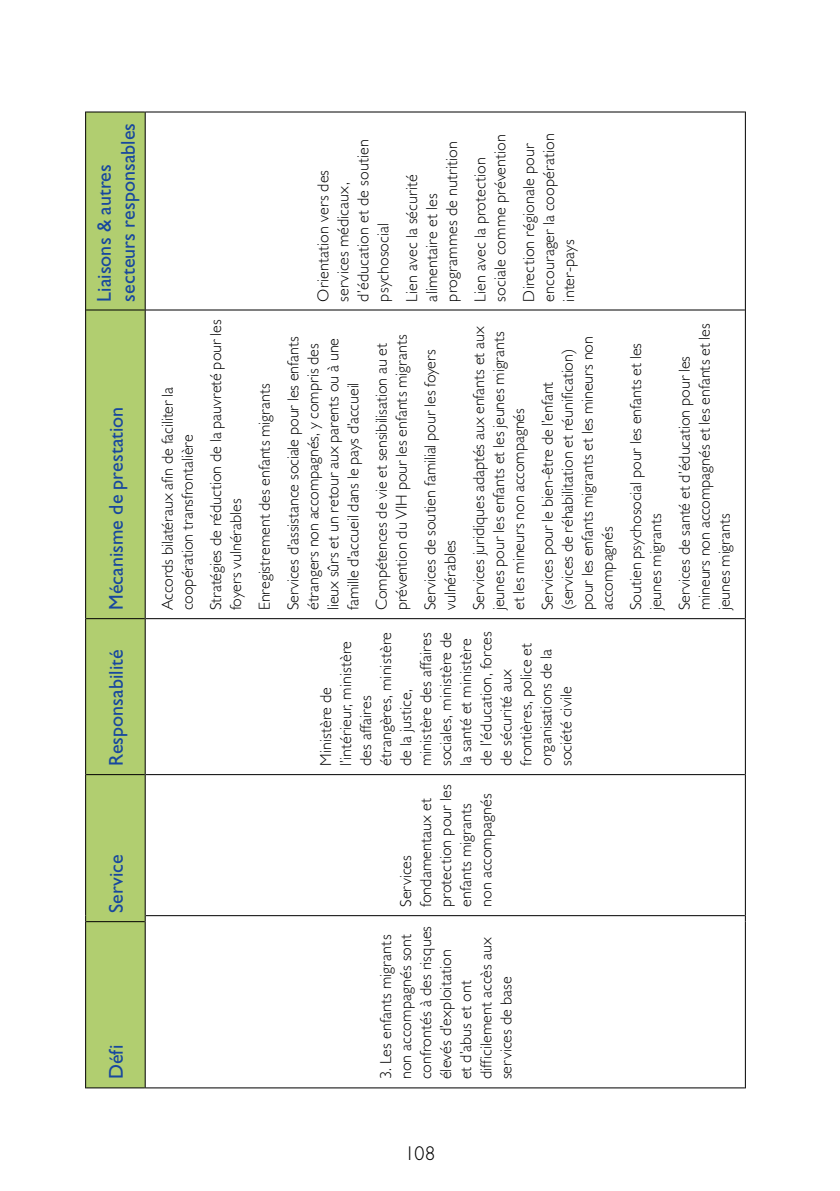
<style>
.page{position:relative;width:840px;height:1191px;background:#fff}
.page>*{position:absolute;margin:0;border:0;box-sizing:border-box;transform-origin:0 0}
.t1{font:20px/24px "Gill Sans";letter-spacing:.005em;color:#17479e}
.t2{font:300 20px "Gill Sans";color:#000}
.t3{font:300 16px/20px "Gill Sans";letter-spacing:.005em;color:#000}
</style>
<div class="page">
<div style="left:86px;top:112px;width:59px;height:975px;background:#b1ce70"></div>
<hr style="left:85px;top:921px;width:1px;height:167px;background:#000">
<hr style="left:86px;top:1087px;width:59px;height:1px;background:#000">
<hr style="left:86px;top:921px;width:59px;height:1px;background:#000">
<hr style="left:85px;top:774px;width:1px;height:141px;background:#000">
<hr style="left:85px;top:618px;width:1px;height:156px;background:#000">
<hr style="left:86px;top:774px;width:59px;height:1px;background:#000">
<hr style="left:85px;top:310px;width:1px;height:308px;background:#000">
<hr style="left:86px;top:618px;width:59px;height:1px;background:#000">
<hr style="left:85px;top:111px;width:1px;height:199px;background:#000">
<hr style="left:86px;top:309px;width:59px;height:1px;background:#000">
<hr style="left:86px;top:111px;width:59px;height:1px;background:#000">
<hr style="left:145px;top:921px;width:1px;height:167px;background:#000">
<hr style="left:146px;top:1087px;width:598px;height:1px;background:#000">
<hr style="left:145px;top:774px;width:1px;height:141px;background:#000">
<hr style="left:146px;top:915px;width:598px;height:1px;background:#000">
<hr style="left:145px;top:618px;width:1px;height:156px;background:#000">
<hr style="left:146px;top:774px;width:598px;height:1px;background:#000">
<hr style="left:145px;top:310px;width:1px;height:308px;background:#000">
<hr style="left:146px;top:618px;width:598px;height:1px;background:#000">
<hr style="left:145px;top:111px;width:1px;height:199px;background:#000">
<hr style="left:146px;top:309px;width:598px;height:1px;background:#000">
<hr style="left:146px;top:111px;width:598px;height:1px;background:#000">
<hr style="left:744px;top:921px;width:1px;height:167px;background:#000">
<hr style="left:744px;top:774px;width:1px;height:141px;background:#000">
<hr style="left:744px;top:618px;width:1px;height:156px;background:#000">
<hr style="left:744px;top:310px;width:1px;height:308px;background:#000">
<hr style="left:744px;top:111px;width:1px;height:199px;background:#000">
<p class="t1" style="left:92px;top:301px;width:180px;rotate:-90deg">Liaisons &amp; autres secteurs responsables</p>
<p class="t1" style="left:104px;top:610px;width:205px;rotate:-90deg">Mécanisme de prestation</p>
<p class="t1" style="left:104px;top:766px;width:118px;rotate:-90deg">Responsabilité</p>
<p class="t1" style="left:104px;top:913px;width:60px;rotate:-90deg">Service</p>
<p class="t1" style="left:104px;top:1079px;width:36px;rotate:-90deg">Défi</p>
<p class="t3" style="left:157px;top:610px;width:225px;rotate:-90deg">Accords bilatéraux afin de faciliter la coopération transfrontalière</p>
<p class="t3" style="left:206px;top:610px;width:292px;rotate:-90deg">Stratégies de réduction de la pauvreté pour les foyers vulnérables</p>
<p class="t3" style="left:313px;top:301px;width:164px;rotate:-90deg">Orientation vers des services médicaux, d’éducation et de soutien psychosocial</p>
<p class="t3" style="left:401px;top:301px;width:162px;rotate:-90deg">Lien avec la sécurité alimentaire et les programmes de nutrition</p>
<p class="t3" style="left:470px;top:301px;width:169px;rotate:-90deg">Lien avec la protection sociale comme prévention</p>
<p class="t3" style="left:518px;top:301px;width:170px;rotate:-90deg">Direction régionale pour encourager la coopération inter-pays</p>
<p class="t3" style="left:250px;top:610px;width:275px;line-height:28.6px;rotate:-90deg">Enregistrement des enfants migrants<br>Services d’assistance sociale pour les enfants</p>
<p class="t3" style="left:303px;top:610px;width:274px;rotate:-90deg">étrangers non accompagnés, y compris des lieux sûrs et un retour aux parents ou à une famille d’accueil dans le pays d’accueil</p>
<p class="t3" style="left:371px;top:610px;width:277px;rotate:-90deg">Compétences de vie et sensibilisation au et prévention du VIH pour les enfants migrants</p>
<p class="t3" style="left:420px;top:610px;width:262px;rotate:-90deg">Services de soutien familial pour les foyers vulnérables</p>
<p class="t3" style="left:468px;top:610px;width:285px;rotate:-90deg">Services juridiques adaptés aux enfants et aux jeunes pour les enfants et les jeunes migrants et les mineurs non accompagnés</p>
<p class="t3" style="left:537px;top:610px;width:275px;rotate:-90deg">Services pour le bien-être de l’enfant (services de réhabilitation et réunification) pour les enfants migrants et les mineurs non accompagnés</p>
<p class="t3" style="left:625px;top:610px;width:268px;rotate:-90deg">Soutien psychosocial pour les enfants et les jeunes migrants</p>
<p class="t3" style="left:316px;top:766px;width:136px;rotate:-90deg">Ministère de l’intérieur, ministère des affaires étrangères, ministère de la justice, ministère des affaires sociales, ministère de la santé et ministère de l’éducation, forces de sécurité aux frontières, police et organisations de la société civile</p>
<p class="t3" style="left:396px;top:907px;width:124px;rotate:-90deg">Services fondamentaux et protection pour les enfants migrants non accompagnés</p>
<p class="t3" style="left:376px;top:1079px;width:155px;rotate:-90deg">3. Les enfants migrants non accompagnés sont confrontés à des risques élevés d’exploitation<br>et d’abus et ont difficilement accès aux services de base</p>
<p class="t3" style="left:674px;top:610px;width:288px;rotate:-90deg">Services de santé et d’éducation pour les mineurs non accompagnés et les enfants et les jeunes migrants</p>
<p class="t2" style="left:404px;top:1142px;width:32px">108</p>
</div>
